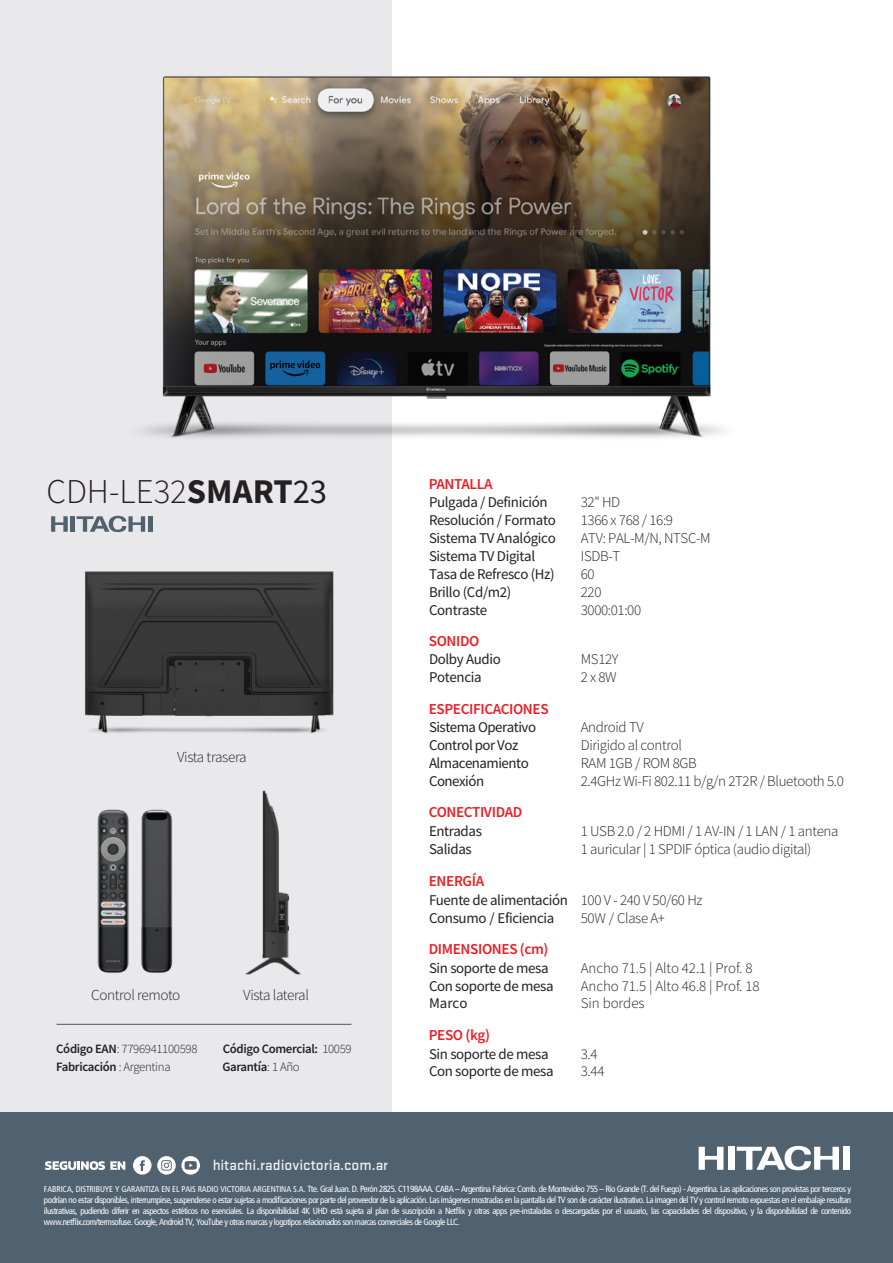
<style>
.page{position:relative;width:893px;height:1263px;background:#fff}
.page>*{position:absolute;margin:0;border:0;box-sizing:border-box;transform-origin:0 0}
.t1{font:300 34.8px "Mada";color:#241f20}
.t2{font:500 15.3px "Stratum 1";color:#fff}
.t3{font:600 15.15px "Mada";letter-spacing:-.025em;color:#ed1d24}
.t4{font:300 15.15px "Mada";letter-spacing:-.025em;color:#241f20}
.t5{font:14.85px/17.9px "Mada";letter-spacing:-.025em;color:#241f20}
.t6{font:300 14.85px/17.9px "Mada";letter-spacing:-.025em;color:#241f20}
.t7{font:300 14.85px/17.9px "Mada";letter-spacing:-.005em;color:#241f20}
.t8{font:600 12.75px "Mada";letter-spacing:-.025em;color:#241f20}
.t9{font:300 12.75px "Mada";letter-spacing:-.025em;color:#241f20}
.t10{font:condensed 9px/10.8px "Frutiger LT Std";letter-spacing:-.05em;color:#fff;text-align:justify}
.s1{font-weight:700}
.s2{font-weight:400}
.s3{font-weight:600}
.s4{font-weight:300}
.s5{font-size:8.4px}
</style>
<div class="page">
<div style="left:0;top:0;width:391px;height:1130px;background:#e9e9ec"></div>
<div style="left:0;top:1113px;width:893px;height:150px;background:#506270"></div>
<hr style="left:57px;top:1024px;width:294px;height:1px;background:#506270">
<img style="left:97px;top:809px;width:76px;height:164px">
<div style="left:728px;top:1147px;width:6px;height:23px;background:#fff"></div>
<svg style="left:699px;top:1147px;width:24px;height:23px"></svg>
<div style="left:843px;top:1147px;width:7px;height:23px;background:#fff"></div>
<svg style="left:737px;top:1146px;width:102px;height:24px"></svg>
<svg style="left:45px;top:1161px;width:80px;height:9px"></svg>
<svg style="left:133px;top:1156px;width:67px;height:18px"></svg>
<img style="left:141px;top:16px;width:584px;height:470px">
<img style="left:70px;top:516px;width:264px;height:218px">
<img style="left:245px;top:790px;width:56px;height:185px">
<hr style="left:71px;top:516px;width:4px;height:16px;background:#506270">
<svg style="left:51px;top:516px;width:17px;height:16px"></svg>
<hr style="left:148px;top:516px;width:4px;height:16px;background:#506270">
<svg style="left:77px;top:516px;width:68px;height:16px"></svg>
<h1 class="t1" style="left:46px;top:473px;width:282px">CDH-LE32<span class="s1">SMART</span><span class="s2">23</span></h1>
<h3 class="t4" style="left:177px;top:749px;width:71px">Vista trasera</h3>
<h3 class="t4" style="left:91px;top:987px;width:91px">Control remoto</h3>
<h3 class="t4" style="left:243px;top:987px;width:67px">Vista lateral</h3>
<h3 class="t9" style="left:56px;top:1042px;width:143px"><span class="s3">Código EAN</span>: 7796941100598</h3>
<h3 class="t8" style="left:223px;top:1042px;width:131px">Código Comercial: <span class="s4">10059</span></h3>
<h3 class="t8" style="left:56px;top:1059px;width:116px">Fabricación <span class="s4">: Argentina</span></h3>
<h3 class="t8" style="left:222px;top:1059px;width:79px">Garantía<span class="s4">: 1 Año</span></h3>
<h2 class="t2" style="left:212px;top:1154px;width:177px">hitachi.radiovictoria.com.ar</h2>
<h3 class="t3" style="left:429px;top:475px;width:65px">PANTALLA</h3>
<h3 class="t5" style="left:429px;top:494px;width:128px">Pulgada / Definición<br>Resolución / Formato<br>Sistema TV Analógico<br>Sistema TV Digital<br>Tasa de Refresco (Hz)<br>Brillo (Cd/m2)<br>Contraste</h3>
<h3 class="t6" style="left:581px;top:494px;width:131px">32" HD<br>1366 x 768 / 16:9<br>ATV: PAL-M/N, NTSC-M<br>ISDB-T<br>60<br>220<br>3000:01:00</h3>
<h3 class="t3" style="left:429px;top:633px;width:52px">SONIDO</h3>
<h3 class="t5" style="left:429px;top:651px;width:73px">Dolby Audio<br>Potencia</h3>
<h3 class="t6" style="left:581px;top:651px;width:39px">MS12Y<br>2 x 8W</h3>
<h3 class="t3" style="left:429px;top:700px;width:121px">ESPECIFICACIONES</h3>
<h3 class="t5" style="left:429px;top:719px;width:109px">Sistema Operativo<br>Control por Voz<br>Almacenamiento<br>Conexión</h3>
<h3 class="t6" style="left:581px;top:719px;width:265px">Android TV<br>Dirigido al control<br>RAM 1GB / ROM 8GB<br>2.4GHz Wi-Fi 802.11 b/g/n 2T2R / Bluetooth 5.0</h3>
<h3 class="t3" style="left:429px;top:804px;width:95px">CONECTIVIDAD</h3>
<h3 class="t5" style="left:429px;top:823px;width:54px">Entradas<br>Salidas</h3>
<h3 class="t6" style="left:581px;top:823px;width:259px">1 USB 2.0 / 2 HDMI / 1 AV-IN / 1 LAN / 1 antena<br>1 auricular | 1 SPDIF óptica (audio digital)</h3>
<h3 class="t3" style="left:429px;top:873px;width:57px">ENERGÍA</h3>
<h3 class="t5" style="left:429px;top:891px;width:141px">Fuente de alimentación<br>Consumo / Eficiencia</h3>
<h3 class="t6" style="left:581px;top:891px;width:123px">100 V - 240 V 50/60 Hz<br>50W / Clase A+</h3>
<h3 class="t3" style="left:429px;top:940px;width:121px">DIMENSIONES (cm)</h3>
<h3 class="t5" style="left:429px;top:959px;width:126px">Sin soporte de mesa<br>Con soporte de mesa<br>Marco</h3>
<h3 class="t7" style="left:581px;top:959px;width:180px">Ancho 71.5 | Alto 42.1 | Prof. 8<br>Ancho 71.5 | Alto 46.8 | Prof. 18<br>Sin bordes</h3>
<h3 class="t3" style="left:429px;top:1026px;width:63px">PESO (kg)</h3>
<h3 class="t5" style="left:429px;top:1045px;width:126px">Sin soporte de mesa<br>Con soporte de mesa</h3>
<h3 class="t6" style="left:581px;top:1045px;width:25px">3.4<br>3.44</h3>
<p class="t10" style="left:44px;top:1184px;width:809px"><span class="s5">FABRICA, DISTRIBUYE Y GARANTIZA EN EL PAIS RADIO VICTORIA ARGENTINA S.A.</span> Tte. Gral Juan. D. Perón 2825. C1198AAA. CABA – Argentina Fabrica: Comb. de Montevideo 755 – Río Grande (T. del Fuego) - Argentina. Las aplicaciones son provistas por terceros y podrían no estar disponibles, interrumpirse, suspenderse o estar sujetas a modificaciones por parte del proveedor de la aplicación. Las imágenes mostradas en la pantalla del TV son de carácter ilustrativo. La imagen del TV y control remoto expuestas en el embalaje resultan ilustrativas, pudiendo diferir en aspectos estéticos no esenciales. La disponibilidad 4K UHD está sujeta al plan de suscripción a Netflix y otras apps pre-instaladas o descargadas por el usuario, las capacidades del dispositivo, y la disponibilidad de contenido www.netflix.com/termsofuse. Google, Android TV, YouTube y otras marcas y logotipos relacionados son marcas comerciales de Google LLC.</p>
</div>
